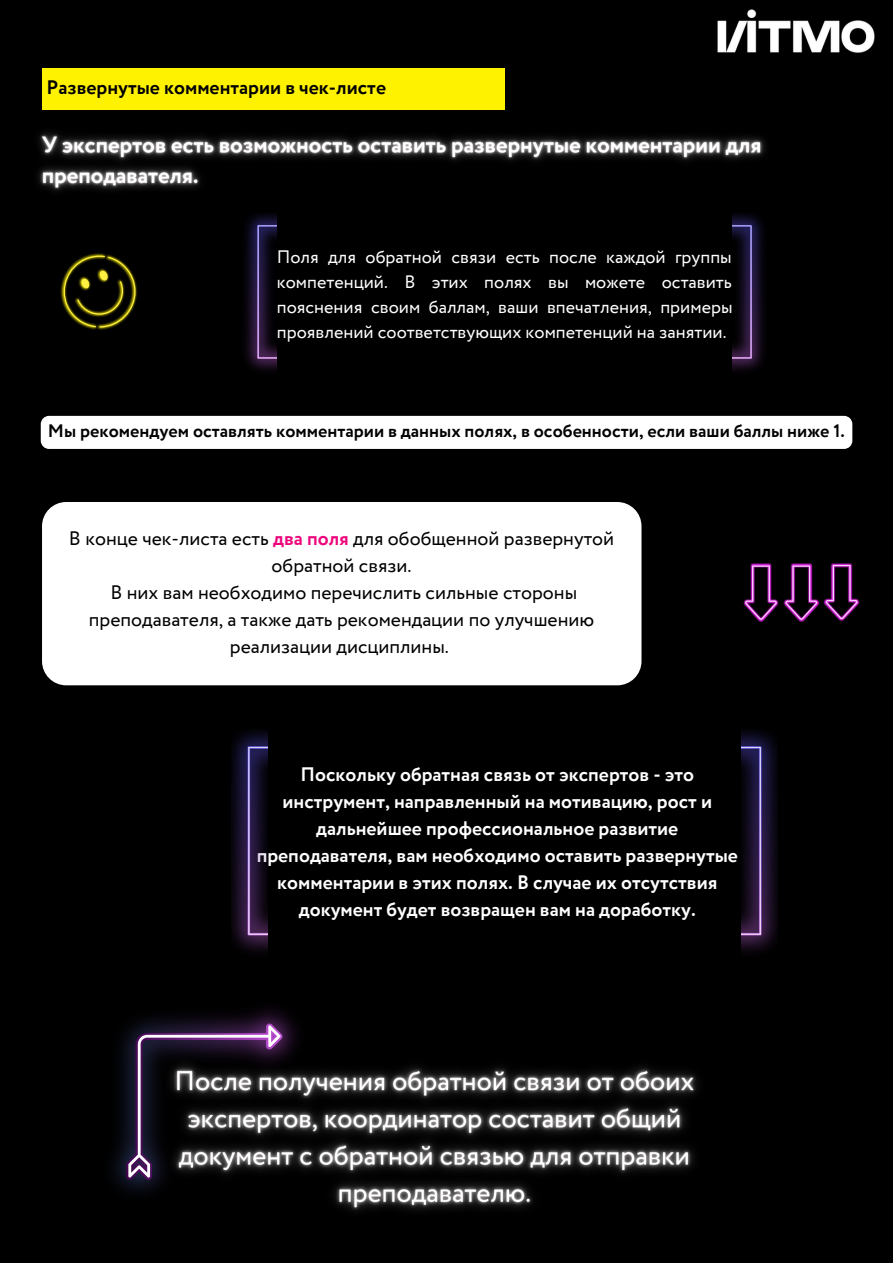
<style>
.page{position:relative;width:893px;height:1264px;background:#fff}
.page>*{position:absolute;margin:0;border:0;box-sizing:border-box;transform-origin:0 0}
.t1{font:700 19.5px/27px "Circe";color:#fff;text-align:center}
.t2{font:19.5px/27px "Circe";color:#000;text-align:center}
.t3{font:700 19.5px "Circe";color:#000}
.t4{font:18px/24.8px "Circe";color:#fff;text-align:justify}
.t5{font:700 18px "Circe";color:#000}
.s1{font-weight:700;color:#ed057b}
</style>
<div class="page">
<div style="left:0;top:0;width:892px;height:1262px;background:#000"></div>
<div style="left:42px;top:69px;width:462px;height:41px;background:#fff200"></div>
<div style="left:42px;top:502px;width:599px;height:183px;background:#fff;border-radius:24px"></div>
<img style="left:717px;top:9px;width:158px;height:44px">
<img style="left:246px;top:213px;width:31px;height:158px">
<img style="left:732px;top:213px;width:32px;height:158px">
<svg style="left:60px;top:253px;width:78px;height:77px"></svg>
<img style="left:232px;top:730px;width:36px;height:222px">
<img style="left:741px;top:730px;width:36px;height:222px">
<img style="left:112px;top:1009px;width:186px;height:184px">
<svg style="left:126px;top:1023px;width:156px;height:156px"></svg>
<img style="left:38px;top:133px;width:728px;height:58px">
<div style="left:41px;top:416px;width:811px;height:33px;background:#fff"></div>
<img style="left:149px;top:1038px;width:549px;height:173px">
<img style="left:823px;top:563px;width:37px;height:58px">
<svg style="left:825px;top:565px;width:32px;height:54px"></svg>
<img style="left:783px;top:563px;width:37px;height:59px">
<svg style="left:785px;top:565px;width:32px;height:54px"></svg>
<img style="left:743px;top:563px;width:36px;height:59px">
<svg style="left:745px;top:565px;width:31px;height:54px"></svg>
<p class="t3" style="left:46px;top:75px;width:341px">Развернутые комментарии в чек-листе</p>
<p class="t4" style="left:277px;top:246px;width:457px">Поля для обратной связи есть после каждой группы компетенций. В этих полях вы можете оставить пояснения своим баллам, ваши впечатления, примеры проявлений соответствующих компетенций на занятии.</p>
<p class="t5" style="left:48px;top:419px;width:798px">Мы рекомендуем оставлять комментарии в данных полях, в особенности, если ваши баллы ниже 1.</p>
<p class="t2" style="left:69px;top:526px;width:547px">В конце чек-листа есть <span class="s1">два поля</span> для обобщенной развернутой обратной связи.<br>В них вам необходимо перечислить сильные стороны преподавателя, а также дать рекомендации по улучшению реализации дисциплины.</p>
<p class="t1" style="left:257px;top:762px;width:483px">Поскольку обратная связь от экспертов - это инструмент, направленный на мотивацию, рост и дальнейшее профессиональное развитие преподавателя, вам необходимо оставить развернутые комментарии в этих полях. В случае их отсутствия документ будет возвращен вам на доработку.</p>
</div>
